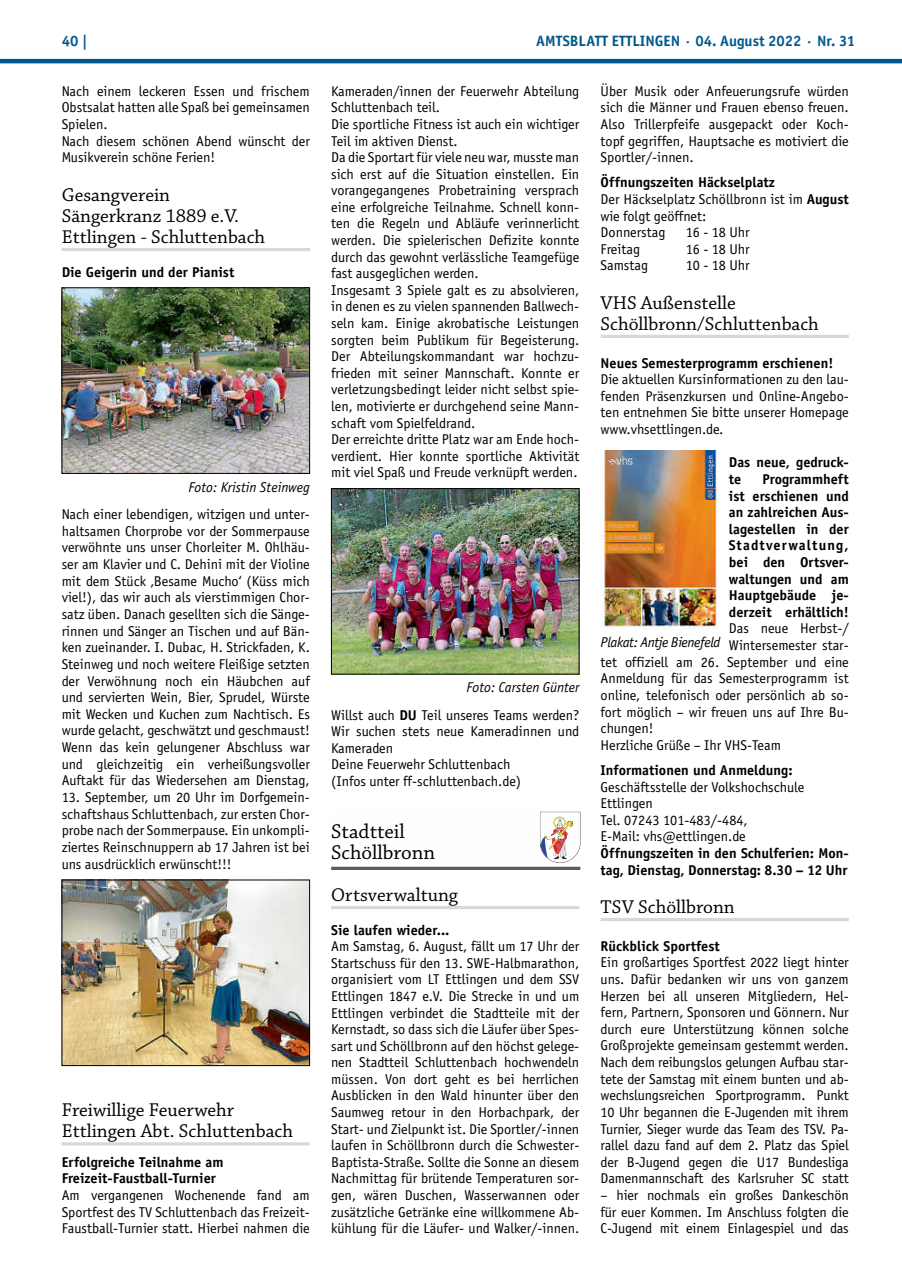
<style>
.page{position:relative;width:902px;height:1280px;background:#fff}
.page>*{position:absolute;margin:0;border:0;box-sizing:border-box;transform-origin:0 0}
.t1{font:21px/21px "Chaparral Pro";color:#000}
.t2{font:19.5px/21.1px "Chaparral Pro";color:#000}
.t3{font:700 15px "Officina Sans";color:#00588b}
.t4{font:14.25px/16.6px "Officina Sans";color:#000;text-align:justify}
.t5{font:700 14.25px/16.6px "Officina Sans";color:#000}
.t6{font:italic 14.25px "Officina Sans";letter-spacing:-.02em;color:#000}
.t7{font:italic 14.25px "Officina Sans";color:#000}
.s1{font-weight:700}
.s2{font-style:italic}
</style>
<div class="page">
<hr style="left:0;top:59px;width:901px;height:4px;background:#00588b">
<hr style="left:62px;top:248px;width:248px;height:3px;background:#d8d8d9">
<hr style="left:62px;top:1142px;width:248px;height:3px;background:#d8d8d9">
<img style="left:64px;top:290px;width:244px;height:182px">
<div style="left:62px;top:288px;width:248px;height:186px;border:1px solid #000"></div>
<img style="left:64px;top:882px;width:244px;height:182px">
<div style="left:62px;top:880px;width:248px;height:186px;border:1px solid #000"></div>
<hr style="left:331px;top:906px;width:248px;height:3px;background:#d8d8d9">
<img style="left:333px;top:490px;width:244px;height:182px">
<div style="left:331px;top:488px;width:248px;height:186px;border:1px solid #000"></div>
<hr style="left:331px;top:867px;width:249px;height:3px;background:#5c5b5b">
<svg style="left:540px;top:812px;width:41px;height:51px"></svg>
<hr style="left:600px;top:335px;width:248px;height:3px;background:#d8d8d9">
<hr style="left:600px;top:918px;width:248px;height:3px;background:#d8d8d9">
<img style="left:600px;top:451px;width:117px;height:178px">
<p class="t3" style="left:62px;top:32px;width:28px">40 |</p>
<p class="t3" style="left:536px;top:32px;width:320px">AMTSBLATT ETTLINGEN · 04. August 2022 · Nr. 31</p>
<p class="t4" style="left:62px;top:83px;width:250px;text-align:left">Nach einem leckeren Essen und frischem<br>Obstsalat hatten alle Spaß bei gemeinsamen<br>Spielen.<br>Nach diesem schönen Abend wünscht der<br>Musikverein schöne Ferien!</p>
<h2 class="t2" style="left:62px;top:185px;width:205px">Gesangverein<br>Sängerkranz 1889 e.V.<br>Ettlingen - Schluttenbach</h2>
<p class="t5" style="left:62px;top:263px;width:174px">Die Geigerin und der Pianist</p>
<p class="t4" style="left:600px;top:83px;width:250px">Über Musik oder Anfeuerungsrufe würden sich die Männer und Frauen ebenso freuen.<br>Also Trillerpfeife ausgepackt oder Koch&shy;topf gegriffen, Hauptsache es motiviert die Sportler/-innen.</p>
<p class="t4" style="left:600px;top:174px;width:250px;text-align:left"><span class="s1">Öffnungszeiten Häckselplatz<br></span>Der Häckselplatz Schöllbronn ist im <span class="s1">August </span>wie folgt geöffnet:<br>Donnerstag</p>
<p class="t4" style="left:331px;top:83px;width:250px;text-align:left">Kameraden/innen der Feuerwehr Abteilung Schluttenbach teil.<br>Die sportliche Fitness ist auch ein wichtiger Teil im aktiven Dienst.<br>Da die Sportart für viele neu war, musste man sich erst auf die Situation einstellen. Ein vorangegangenes Probetraining versprach eine erfolgreiche Teilnahme. Schnell konn&shy;ten die Regeln und Abläufe verinnerlicht werden. Die spielerischen Defizite konnte durch das gewohnt verlässliche Teamgefüge fast ausgeglichen werden.<br>Insgesamt 3 Spiele galt es zu absolvieren, in denen es zu vielen spannenden Ballwech&shy;seln kam. Einige akrobatische Leistungen sorgten beim Publikum für Begeisterung.<br>Der Abteilungskommandant war hochzu&shy;frieden mit seiner Mannschaft. Konnte er verletzungsbedingt leider nicht selbst spie&shy;len, motivierte er durchgehend seine Mann&shy;schaft vom Spielfeldrand.<br>Der erreichte dritte Platz war am Ende hoch&shy;verdient. Hier konnte sportliche Aktivität mit viel Spaß und Freude verknüpft werden.</p>
<p class="t4" style="left:685px;top:224px;width:65px">16 - 18 Uhr</p>
<p class="t4" style="left:600px;top:241px;width:41px">Freitag</p>
<p class="t4" style="left:685px;top:241px;width:65px">16 - 18 Uhr</p>
<p class="t4" style="left:600px;top:257px;width:49px">Samstag</p>
<p class="t4" style="left:685px;top:257px;width:65px">10 - 18 Uhr</p>
<h2 class="t2" style="left:600px;top:293px;width:220px">VHS Außenstelle<br>Schöllbronn/Schluttenbach</h2>
<p class="t5" style="left:600px;top:354px;width:234px">Neues Semesterprogramm erschienen!</p>
<p class="t4" style="left:600px;top:371px;width:250px">Die aktuellen Kursinformationen zu den lau&shy;fenden Präsenzkursen und Online-Angebo&shy;ten entnehmen Sie bitte unserer Homepage www.vhsettlingen.de.</p>
<p class="t5" style="left:729px;top:454px;width:121px">Das neue, gedruck&shy;te</p>
<p class="t5" style="left:729px;top:471px;width:121px;text-align:justify;text-indent:33px">Programmheft ist erschienen und an zahlreichen Aus&shy;lagestellen in der Stadtverwaltung, bei den Ortsver&shy;waltungen und am Hauptgebäude je&shy;derzeit erhältlich!</p>
<p class="t4" style="left:729px;top:620px;width:121px">Das neue Herbst-/</p>
<p class="t4" style="left:729px;top:637px;width:121px">Wintersemester star-</p>
<p class="t4" style="left:600px;top:654px;width:249px">tet offiziell am 26. September und eine</p>
<p class="t4" style="left:600px;top:670px;width:250px">Anmeldung für das Semesterprogramm ist</p>
<p class="t4" style="left:600px;top:687px;width:250px">online, telefonisch oder persönlich ab so-</p>
<p class="t4" style="left:600px;top:703px;width:250px">fort möglich – wir freuen uns auf Ihre Bu-</p>
<p class="t4" style="left:600px;top:720px;width:55px">chungen!</p>
<p class="t4" style="left:600px;top:737px;width:182px">Herzliche Grüße – Ihr VHS-Team</p>
<p class="t5" style="left:600px;top:762px;width:193px">Informationen und Anmeldung:</p>
<p class="t4" style="left:600px;top:778px;width:205px;text-align:left">Geschäftsstelle der Volkshochschule<br>Ettlingen<br>Tel. 07243 101-483/-484,<br>E-Mail: vhs@ettlingen.de</p>
<p class="t5" style="left:600px;top:845px;width:250px">Öffnungszeiten in den Schulferien: Mon&shy;tag, Dienstag, Donnerstag: 8.30 – 12 Uhr</p>
<h2 class="t2" style="left:600px;top:897px;width:136px">TSV Schöllbronn</h2>
<p class="t5" style="left:600px;top:937px;width:121px">Rückblick Sportfest</p>
<p class="t4" style="left:600px;top:954px;width:250px">Ein großartiges Sportfest 2022 liegt hinter uns. Dafür bedanken wir uns von ganzem Herzen bei all unseren Mitgliedern, Hel&shy;fern, Partnern, Sponsoren und Gönnern. Nur durch eure Unterstützung können solche Großprojekte gemeinsam gestemmt werden.<br>Nach dem reibungslos gelungen Aufbau star&shy;tete der Samstag mit einem bunten und ab&shy;wechslungsreichen Sportprogramm. Punkt 10 Uhr begannen die E-Jugenden mit ihrem Turnier, Sieger wurde das Team des TSV. Pa&shy;rallel dazu fand auf dem 2. Platz das Spiel der B-Jugend gegen die U17 Bundesliga Damenmannschaft des Karlsruher SC statt</p>
<p class="t4" style="left:600px;top:1187px;width:250px">– hier nochmals ein großes Dankeschön für euer Kommen. Im Anschluss folgten die C-Jugend mit einem Einlagespiel und das</p>
<p class="t7" style="left:188px;top:479px;width:123px">Foto: Kristin Steinweg</p>
<p class="t4" style="left:62px;top:506px;width:250px">Nach einer lebendigen, witzigen und unter&shy;haltsamen Chorprobe vor der Sommerpause verwöhnte uns unser Chorleiter M. Ohlhäu&shy;ser am Klavier und C. Dehini mit der Violine mit dem Stück ‚Besame Mucho‘ (Küss mich viel!), das wir auch als vierstimmigen Chor&shy;satz üben. Danach gesellten sich die Sänge&shy;rinnen und Sänger an Tischen und auf Bän&shy;ken zueinander. I. Dubac, H. Strickfaden, K.<br>Steinweg und noch weitere Fleißige setzten der Verwöhnung noch ein Häubchen auf und servierten Wein, Bier, Sprudel, Würste mit Wecken und Kuchen zum Nachtisch. Es wurde gelacht, geschwätzt und geschmaust!<br>Wenn das kein gelungener Abschluss war und gleichzeitig ein verheißungsvoller Auftakt für das Wiedersehen am Dienstag,</p>
<p class="t4" style="left:62px;top:789px;width:250px">13. September, um 20 Uhr im Dorfgemein&shy;schaftshaus Schluttenbach, zur ersten Chor&shy;probe nach der Sommerpause. Ein unkompli&shy;ziertes Reinschnuppern ab 17 Jahren ist bei uns ausdrücklich erwünscht!!!</p>
<p class="t6" style="left:600px;top:634px;width:121px">Plakat: Antje Bienefeld</p>
<p class="t4" style="left:331px;top:674px;width:250px;line-height:27.2px;text-align:right"><span class="s2">Foto: Carsten Günter<br></span>Willst auch <span class="s1">DU</span> Teil unseres Teams werden?</p>
<p class="t4" style="left:331px;top:723px;width:250px;text-align:left">Wir suchen stets neue Kameradinnen und<br>Kameraden<br>Deine Feuerwehr Schluttenbach<br>(Infos unter ff-schluttenbach.de)</p>
<h1 class="t1" style="left:331px;top:822px;width:105px">Stadtteil<br>Schöllbronn</h1>
<h2 class="t2" style="left:331px;top:885px;width:128px">Ortsverwaltung</h2>
<p class="t5" style="left:331px;top:921px;width:120px">Sie laufen wieder...</p>
<p class="t4" style="left:331px;top:938px;width:250px">Am Samstag, 6. August, fällt um 17 Uhr der Startschuss für den 13. SWE-Halbmarathon, organisiert vom LT Ettlingen und dem SSV Ettlingen 1847 e.V. Die Strecke in und um Ettlingen verbindet die Stadtteile mit der Kernstadt, so dass sich die Läufer über Spes&shy;sart und Schöllbronn auf den höchst gelege&shy;nen Stadtteil Schluttenbach hochwendeln müssen. Von dort geht es bei herrlichen Ausblicken in den Wald hinunter über den Saumweg retour in den Horbachpark, der Start- und Zielpunkt ist. Die Sportler/-innen laufen in Schöllbronn durch die Schwester-Baptista-Straße. Sollte die Sonne an diesem Nachmittag für brütende Temperaturen sor&shy;gen, wären Duschen, Wasserwannen oder zusätzliche Getränke eine willkommene Ab&shy;kühlung für die Läufer- und Walker/-innen.</p>
<h2 class="t2" style="left:62px;top:1100px;width:233px">Freiwillige Feuerwehr<br>Ettlingen Abt. Schluttenbach</h2>
<p class="t5" style="left:62px;top:1153px;width:163px">Erfolgreiche Teilnahme am<br>Freizeit-Faustball-Turnier</p>
<p class="t4" style="left:62px;top:1187px;width:250px">Am vergangenen Wochenende fand am Sportfest des TV Schluttenbach das Freizeit-Faustball-Turnier statt. Hierbei nahmen die</p>
</div>
